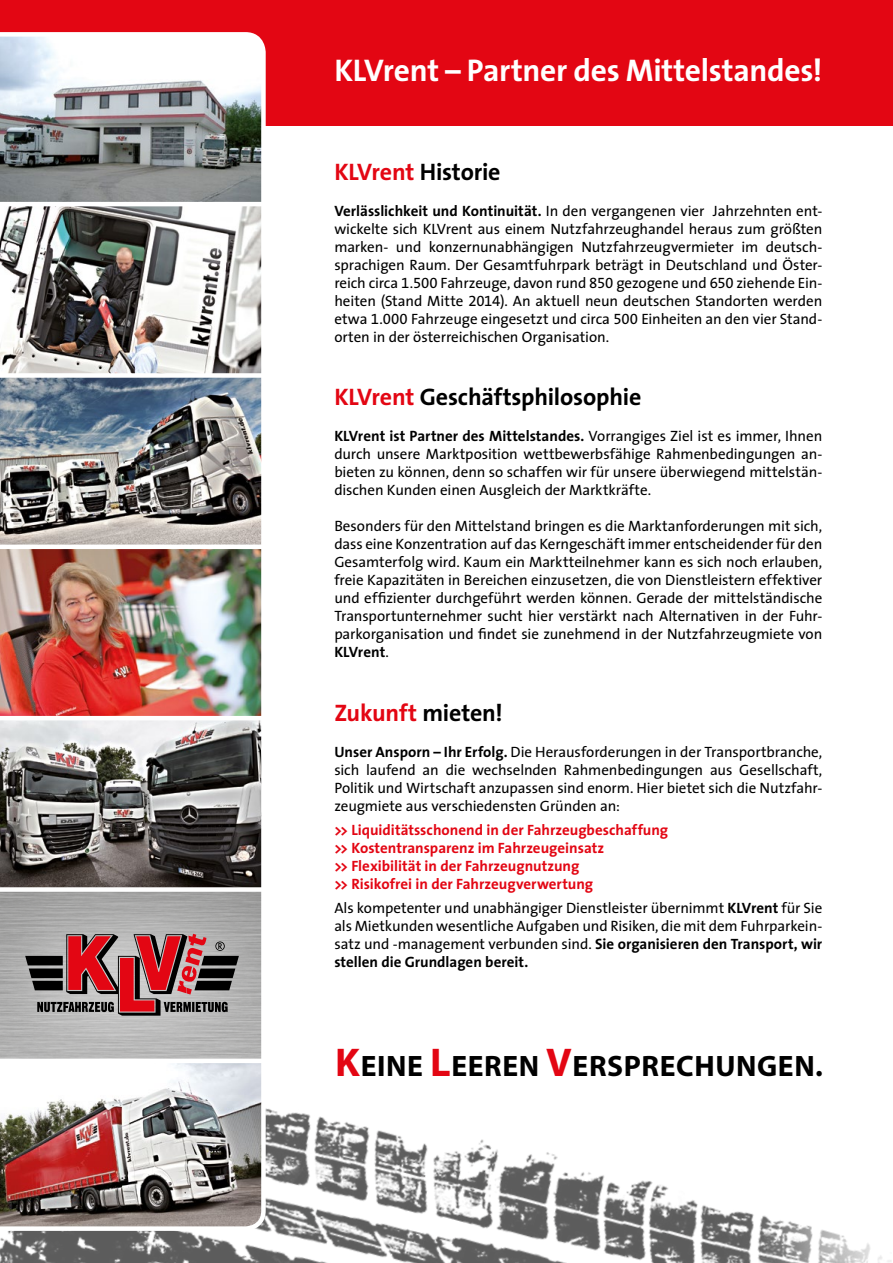
<style>
.page{position:relative;width:893px;height:1263px;background:#fff}
.page>*{position:absolute;margin:0;border:0;box-sizing:border-box;transform-origin:0 0}
.t1{font:700 31.5px "The Sans SN";letter-spacing:-.01em;color:#fff}
.t2{font:700 29.55px "Myriad Pro";letter-spacing:.02em;color:#000}
.t3{font:700 24px "The Sans SN";letter-spacing:-.01em;color:#000}
.t4{font:700 24px "The Sans SN";letter-spacing:-.01em;color:#e30613}
.t5{font:15px/18px "The Sans SN";letter-spacing:-.005em;color:#000;text-align:justify}
.t6{font:700 15px "The Sans SN";color:#e30613}
.s1{color:#e30613}
.s2{font-weight:700}
.s3{color:#000}
.s4{font-size:40.2px;color:#e30613}
</style>
<div class="page">
<div style="left:0;top:0;width:893px;height:125px;background:#e30613"></div>
<img style="left:0;top:1108px;width:891px;height:155px">
<img style="left:0;top:32px;width:266px;height:1199px">
<hr style="left:0;top:202px;width:268px;height:4px;background:#fff">
<div style="left:0;top:373px;width:268px;height:5px;background:#fff"></div>
<hr style="left:0;top:545px;width:268px;height:4px;background:#fff">
<hr style="left:0;top:716px;width:268px;height:4px;background:#fff">
<div style="left:0;top:887px;width:268px;height:5px;background:#fff"></div>
<div style="left:0;top:1058px;width:264px;height:5px;background:#fff"></div>
<p class="t1" style="left:334px;top:44px;width:489px">KLVrent – Partner des Mittelstandes!</p>
<p class="t3" style="left:334px;top:152px;width:168px"><span class="s1">KLVrent</span> Historie</p>
<p class="t5" style="left:334px;top:202px;width:489px"><span class="s2">Verlässlichkeit und Kontinuität.</span> In den vergangenen vier Jahrzehnten ent&shy;wickelte sich KLVrent aus einem Nutzfahrzeughandel heraus zum größten marken- und konzernunabhängigen Nutzfahrzeugvermieter im deutsch&shy;sprachigen Raum. Der Gesamtfuhrpark beträgt in Deutschland und Öster&shy;reich circa 1.500 Fahrzeuge, davon rund 850 gezogene und 650 ziehende Ein&shy;heiten (Stand Mitte 2014). An aktuell neun deutschen Standorten werden etwa 1.000 Fahrzeuge eingesetzt und circa 500 Einheiten an den vier Stand&shy;orten in der österreichischen Organisation.</p>
<p class="t3" style="left:334px;top:377px;width:309px"><span class="s1">KLVrent</span> Geschäftsphilosophie</p>
<p class="t5" style="left:334px;top:427px;width:489px"><span class="s2">KLVrent ist Partner des Mittelstandes.</span> Vorrangiges Ziel ist es immer, Ihnen durch unsere Marktposition wettbewerbsfähige Rahmenbedingungen an&shy;bieten zu können, denn so schaffen wir für unsere überwiegend mittelstän&shy;dischen Kunden einen Ausgleich der Marktkräfte.</p>
<p class="t5" style="left:334px;top:517px;width:489px">Besonders für den Mittelstand bringen es die Marktanforderungen mit sich, dass eine Konzentration auf das Kerngeschäft immer entscheidender für den Gesamterfolg wird. Kaum ein Marktteilnehmer kann es sich noch erlauben, freie Kapazitäten in Bereichen einzusetzen, die von Dienstleistern effektiver und effizienter durchgeführt werden können. Gerade der mittelständische Transportunternehmer sucht hier verstärkt nach Alternativen in der Fuhr&shy;parkorganisation und findet sie zunehmend in der Nutzfahrzeugmiete von <span class="s2">KLVrent</span>.</p>
<p class="t4" style="left:334px;top:692px;width:170px">Zukunft <span class="s3">mieten!</span></p>
<p class="t5" style="left:334px;top:742px;width:489px"><span class="s2">Unser Ansporn – Ihr Erfolg.</span> Die Herausforderungen in der Transportbranche, sich laufend an die wechselnden Rahmenbedingungen aus Gesellschaft,</p>
<p class="t5" style="left:334px;top:778px;width:489px">Politik und Wirtschaft anzupassen sind enorm. Hier bietet sich die Nutzfahr&shy;zeugmiete aus verschiedensten Gründen an:</p>
<p class="t6" style="left:334px;top:817px;width:335px">&gt;&gt; Liquiditätsschonend in der Fahrzeugbeschaffung</p>
<p class="t6" style="left:334px;top:835px;width:271px">&gt;&gt; Kostentransparenz im Fahrzeugeinsatz</p>
<p class="t6" style="left:334px;top:853px;width:247px">&gt;&gt; Flexibilität in der Fahrzeugnutzung</p>
<p class="t6" style="left:334px;top:871px;width:260px">&gt;&gt; Risikofrei in der Fahrzeugverwertung</p>
<p class="t5" style="left:334px;top:899px;width:489px">Als kompetenter und unabhängiger Dienstleister übernimmt <span class="s2">KLVrent</span> für Sie als Mietkunden wesentliche Aufgaben und Risiken, die mit dem Fuhrparkein&shy;satz und -management verbunden sind. <span class="s2">Sie organisieren den Transport, wir stellen die Grundlagen bereit.</span></p>
<p class="t2" style="left:335px;top:1047px;width:489px"><span class="s4">K</span>EINE <span class="s4">L</span>EEREN <span class="s4">V</span>ERSPRECHUNGEN.</p>
</div>
